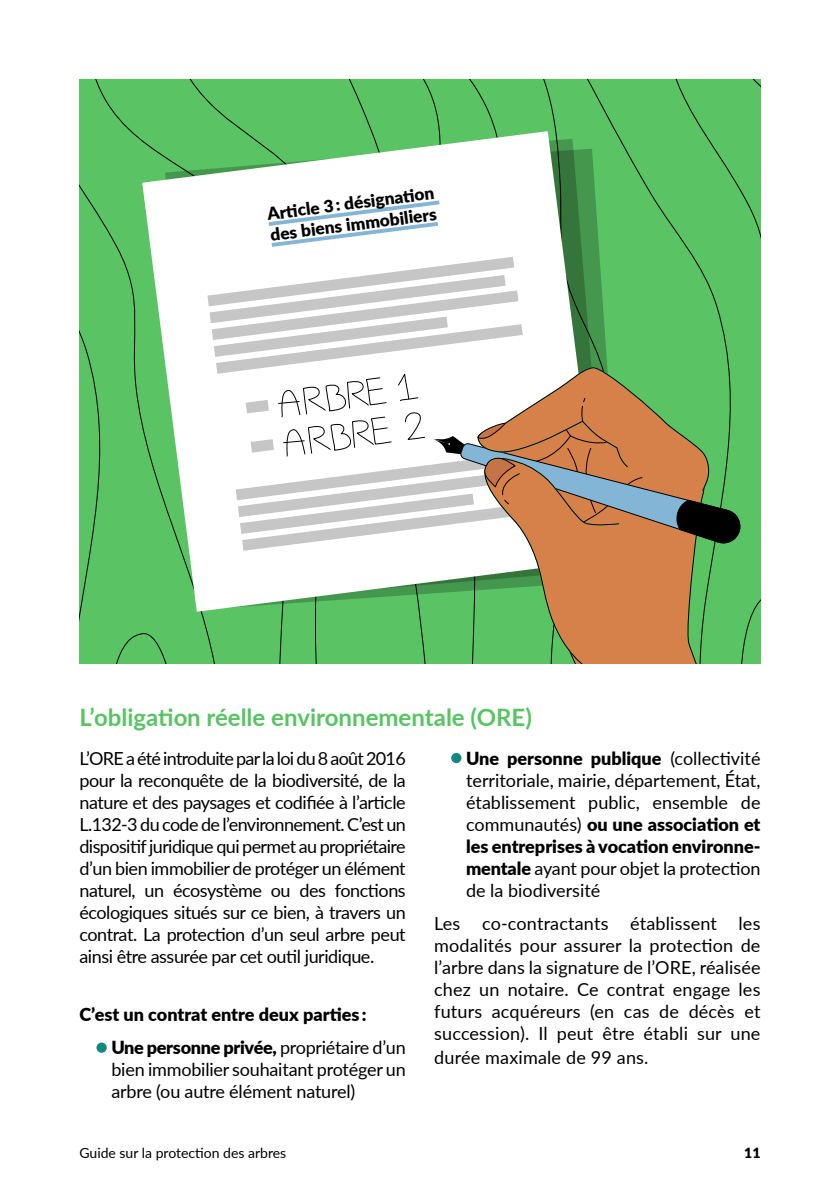
<style>
.page{position:relative;width:840px;height:1191px;background:#fff}
.page>*{position:absolute;margin:0;border:0;box-sizing:border-box;transform-origin:0 0}
.t1{font:700 24px "Lato";color:#5ac364}
.t2{font:18px/22px "Lato";letter-spacing:-.01em;color:#000;text-align:justify}
.t3{font:900 18px/33.4px "Lato";letter-spacing:-.005em;color:#000}
.t4{font:18px "Lato";letter-spacing:.01em;color:#000}
.t5{font:900 17.2px/21px "Lato";color:#000}
.t6{font:14px "Lato";color:#000}
.t7{font:900 14px "Lato";color:#000}
.s1{font-weight:900}
.s2{font-weight:400}
</style>
<div class="page">
<div style="left:96px;top:1042px;width:11px;height:10px;background:#138881;border-radius:50%"></div>
<div style="left:451px;top:753px;width:10px;height:10px;background:#138881;border-radius:50%"></div>
<svg style="left:79px;top:79px;width:681px;height:584px"></svg>
<p class="t5" style="left:266px;top:202px;width:169px;rotate:-7deg">Arti cle 3 : désignati on des biens immobiliers</p>
<h1 class="t1" style="left:79px;top:699px;width:454px">L’obligation réelle environnementale (ORE)</h1>
<p class="t2" style="left:79px;top:746px;width:328px">L’ORE a été introduite par la loi du 8 août 2016 pour la reconquête de la biodiversité, de la nature et des paysages et codifiée à l’article L.132-3 du code de l’environnement. C’est un dispositif juridique qui permet au propriétaire d’un bien immobilier de protéger un élément naturel, un écosystème ou des fonctions écologiques situés sur ce bien, à travers un contrat. La protection d’un seul arbre peut ainsi être assurée par cet outil juridique.</p>
<p class="t2" style="left:466px;top:746px;width:296px"><span class="s1">Une personne publique</span> (collectivité territoriale, mairie, département, État, établissement public, ensemble de communautés) <span class="s1">ou une association et les entreprises à vocation environne&shy;mentale</span> ayant pour objet la protection de la biodiversité</p>
<p class="t2" style="left:434px;top:912px;width:328px">Les co-contractants établissent les modalités pour assurer la protection de l’arbre dans la signature de l’ORE, réalisée chez un notaire. Ce contrat engage les futurs acquéreurs (en cas de décès et succession). Il peut être établi sur une</p>
<p class="t4" style="left:434px;top:1044px;width:216px">durée maximale de 99 ans.</p>
<p class="t3" style="left:111px;top:997px;width:296px;text-indent:-32px">C’est un contrat entre deux parties :<br>Une personne privée, <span class="s2">propriétaire d’un</span></p>
<p class="t2" style="left:111px;top:1058px;width:296px">bien immobilier souhaitant protéger un arbre (ou autre élément naturel)</p>
<p class="t6" style="left:79px;top:1143px;width:208px">Guide sur la protection des arbres</p>
<p class="t7" style="left:743px;top:1142px;width:18px">11</p>
</div>
